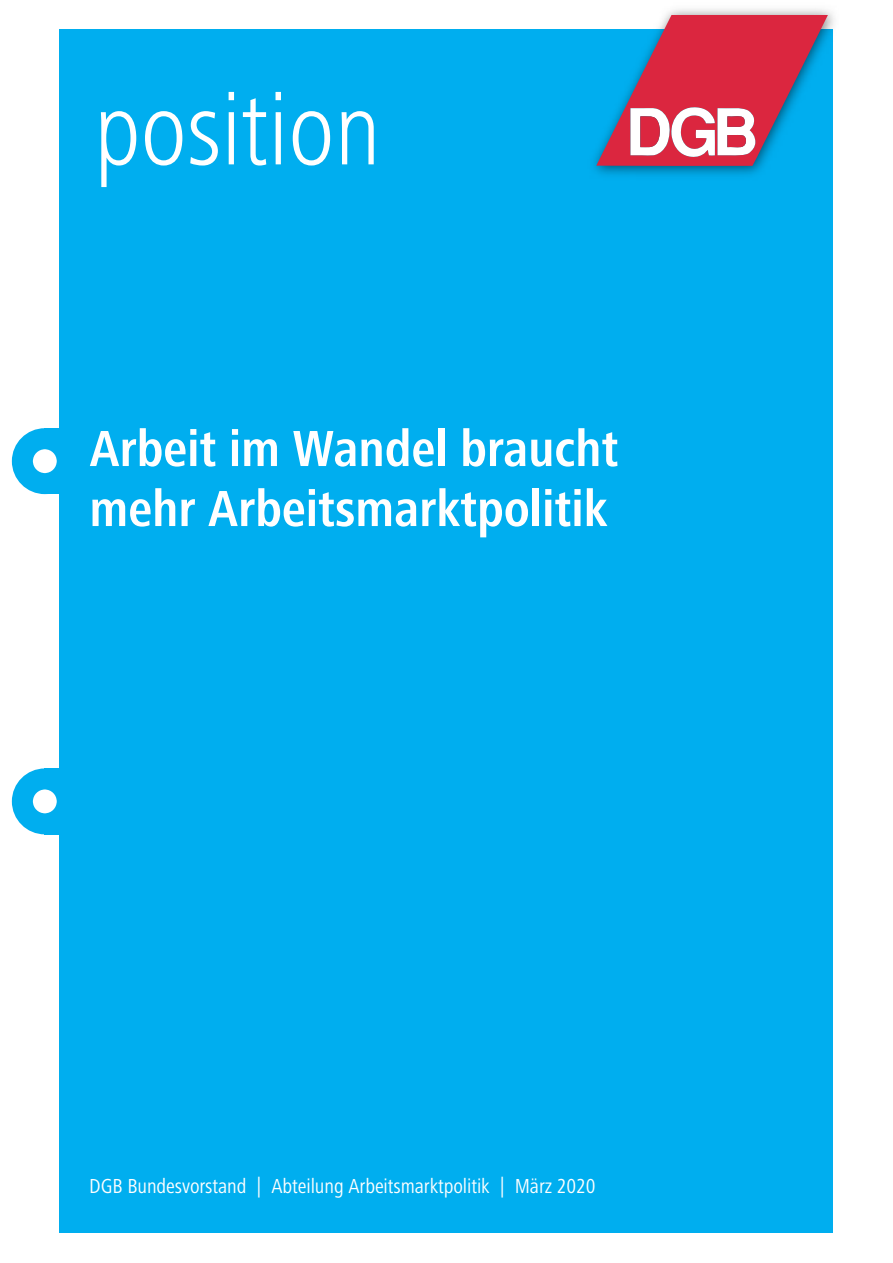
<style>
.page{position:relative;width:893px;height:1263px;background:#fff}
.page>*{position:absolute;margin:0;border:0;box-sizing:border-box;transform-origin:0 0}
.t1{font:300 condensed 105px "Frutiger Next LT";letter-spacing:-.005em;color:#fff}
.t2{font:700 condensed 52.5px/60px "Frutiger Next LT";letter-spacing:-.005em;color:#fff}
.t3{font:condensed 21px "Frutiger Next LT";letter-spacing:-.005em;color:#fff}
</style>
<div class="page">
<svg style="left:12px;top:428px;width:48px;height:66px"></svg>
<svg style="left:12px;top:768px;width:48px;height:66px"></svg>
<div style="left:60px;top:30px;width:773px;height:1203px;background:#00aeef"></div>
<img style="left:434px;top:9px;width:400px;height:166px">
<svg style="left:596px;top:15px;width:232px;height:151px"></svg>
<p class="t1" style="left:94px;top:90px;width:289px">position</p>
<p class="t2" style="left:89px;top:423px;width:531px">Arbeit im Wandel braucht mehr Arbeitsmarktpolitik</p>
<p class="t3" style="left:89px;top:1178px;width:508px">DGB Bundesvorstand | Abteilung Arbeitsmarktpolitik | März 2020</p>
</div>
